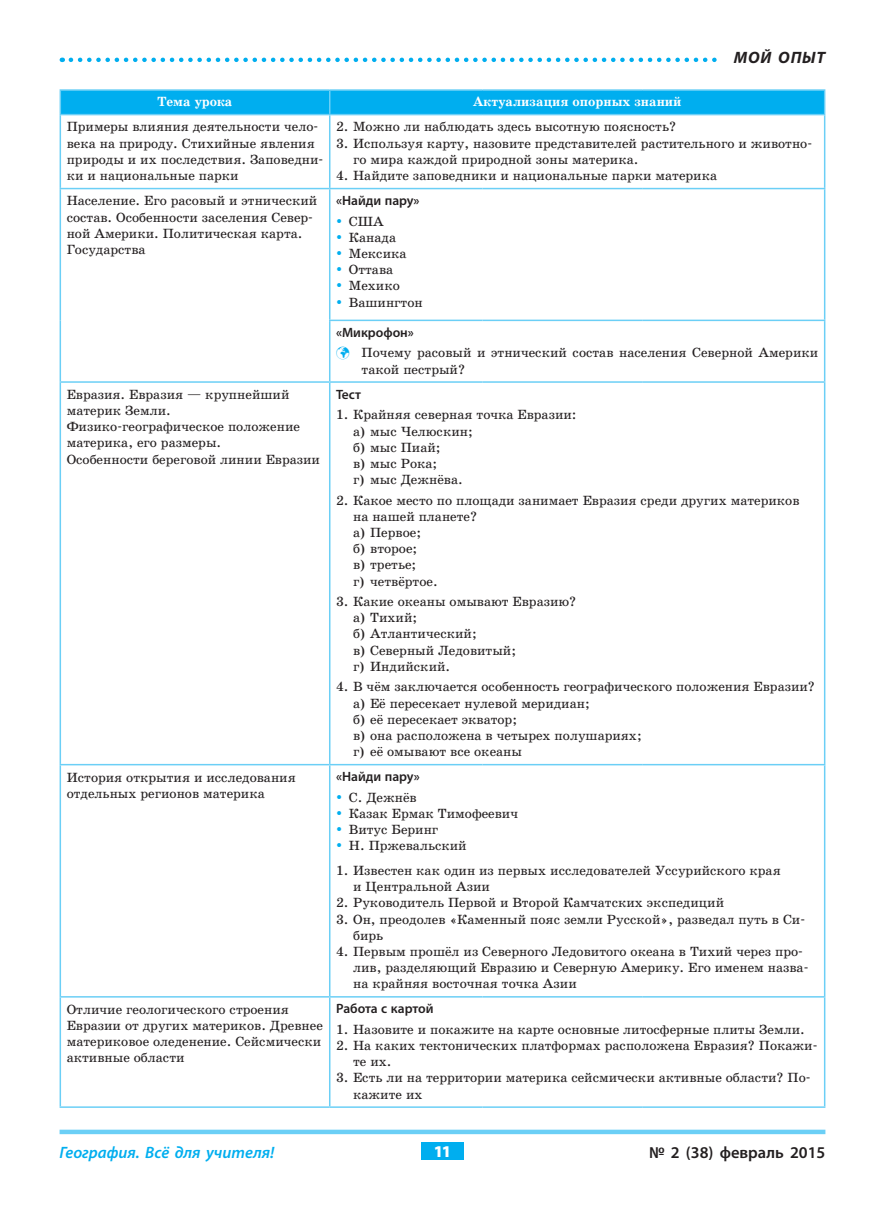
<style>
.page{position:relative;width:885px;height:1212px;background:#fff}
.page>*{position:absolute;margin:0;border:0;box-sizing:border-box;transform-origin:0 0}
.t1{font:italic 600 16.5px "Myriad Pro";color:#00aeef}
.t2{font:600 16.5px "Myriad Pro";color:#231f20}
.t3{font:italic 700 16.5px "Myriad Pro";letter-spacing:.05em;color:#231f20}
.t4{font:900 16.5px "Myriad Pro";color:#fff}
.t5{font:13.5px/16.2px "School Book C";color:#231f20}
.t6{font:600 13.5px "Myriad Pro";color:#231f20}
.t7{font:700 13.5px "School Book C";color:#fff}
</style>
<div class="page">
<hr style="left:60px;top:1130px;width:765px;height:4px;background:#6bcff6">
<div style="left:421px;top:1143px;width:42px;height:17px;background:#00aeef"></div>
<svg style="left:71px;top:58px;width:646px;height:4px"></svg>
<hr style="left:329px;top:115px;width:1px;height:73px;background:#6bcff6">
<hr style="left:60px;top:188px;width:270px;height:1px;background:#6bcff6">
<hr style="left:330px;top:188px;width:152px;height:1px;background:#6bcff6">
<hr style="left:329px;top:189px;width:1px;height:131px;background:#6bcff6">
<hr style="left:482px;top:188px;width:160px;height:1px;background:#6bcff6">
<hr style="left:642px;top:188px;width:183px;height:1px;background:#6bcff6">
<hr style="left:329px;top:320px;width:153px;height:1px;background:#6bcff6">
<hr style="left:329px;top:321px;width:1px;height:60px;background:#6bcff6">
<hr style="left:482px;top:320px;width:160px;height:1px;background:#6bcff6">
<hr style="left:642px;top:320px;width:183px;height:1px;background:#6bcff6">
<hr style="left:60px;top:381px;width:270px;height:2px;background:#6bcff6">
<hr style="left:330px;top:381px;width:152px;height:2px;background:#6bcff6">
<hr style="left:329px;top:383px;width:1px;height:381px;background:#6bcff6">
<hr style="left:482px;top:381px;width:160px;height:2px;background:#6bcff6">
<hr style="left:642px;top:381px;width:183px;height:2px;background:#6bcff6">
<hr style="left:60px;top:764px;width:270px;height:1px;background:#6bcff6">
<hr style="left:330px;top:764px;width:152px;height:1px;background:#6bcff6">
<hr style="left:329px;top:765px;width:1px;height:231px;background:#6bcff6">
<hr style="left:482px;top:764px;width:160px;height:1px;background:#6bcff6">
<hr style="left:642px;top:764px;width:183px;height:1px;background:#6bcff6">
<hr style="left:60px;top:996px;width:270px;height:1px;background:#6bcff6">
<hr style="left:330px;top:996px;width:152px;height:1px;background:#6bcff6">
<hr style="left:329px;top:997px;width:1px;height:109px;background:#6bcff6">
<hr style="left:482px;top:996px;width:160px;height:1px;background:#6bcff6">
<hr style="left:642px;top:996px;width:183px;height:1px;background:#6bcff6">
<hr style="left:60px;top:1106px;width:270px;height:2px;background:#6bcff6">
<hr style="left:330px;top:1106px;width:152px;height:2px;background:#6bcff6">
<hr style="left:482px;top:1106px;width:160px;height:2px;background:#6bcff6">
<hr style="left:642px;top:1106px;width:183px;height:2px;background:#6bcff6">
<hr style="left:60px;top:115px;width:1px;height:73px;background:#6bcff6">
<hr style="left:823px;top:115px;width:2px;height:73px;background:#6bcff6">
<hr style="left:60px;top:189px;width:1px;height:131px;background:#6bcff6">
<hr style="left:823px;top:189px;width:2px;height:131px;background:#6bcff6">
<hr style="left:60px;top:320px;width:1px;height:61px;background:#6bcff6">
<hr style="left:823px;top:321px;width:2px;height:60px;background:#6bcff6">
<hr style="left:60px;top:383px;width:1px;height:381px;background:#6bcff6">
<hr style="left:823px;top:383px;width:2px;height:381px;background:#6bcff6">
<hr style="left:60px;top:765px;width:1px;height:231px;background:#6bcff6">
<hr style="left:823px;top:765px;width:2px;height:231px;background:#6bcff6">
<hr style="left:60px;top:997px;width:1px;height:109px;background:#6bcff6">
<hr style="left:823px;top:997px;width:2px;height:109px;background:#6bcff6">
<hr style="left:60px;top:89px;width:270px;height:2px;background:#6bcff6">
<div style="left:60px;top:90px;width:763px;height:24px;background:#00aeef"></div>
<hr style="left:330px;top:89px;width:152px;height:2px;background:#6bcff6">
<hr style="left:482px;top:89px;width:160px;height:2px;background:#6bcff6">
<hr style="left:642px;top:89px;width:183px;height:2px;background:#6bcff6">
<hr style="left:823px;top:91px;width:2px;height:23px;background:#6bcff6">
<hr style="left:60px;top:114px;width:270px;height:1px;background:#6bcff6">
<hr style="left:330px;top:114px;width:152px;height:1px;background:#6bcff6">
<hr style="left:482px;top:114px;width:160px;height:1px;background:#6bcff6">
<hr style="left:642px;top:114px;width:183px;height:1px;background:#6bcff6">
<p class="t3" style="left:733px;top:47px;width:93px">Мой опыт</p>
<p class="t7" style="left:157px;top:94px;width:77px">Тема урока</p>
<p class="t7" style="left:472px;top:94px;width:210px">Актуализация опорных знаний</p>
<p class="t5" style="left:67px;top:119px;width:258px">Примеры влияния деятельности чело&shy;века на природу. Стихийные явления природы и их последствия. Заповедни&shy;ки и национальные парки</p>
<p class="t5" style="left:336px;top:119px;width:341px">2. Можно ли наблюдать здесь высотную поясность?</p>
<p class="t5" style="left:353px;top:135px;width:460px;text-indent:-17px">3. Используя карту, назовите представителей растительного и животно&shy;го мира каждой природной зоны материка.</p>
<p class="t5" style="left:336px;top:168px;width:382px">4. Найдите заповедники и национальные парки материка</p>
<p class="t5" style="left:67px;top:193px;width:252px">Население. Его расовый и этнический состав. Особенности заселения Север&shy;ной Америки. Политическая карта.<br>Государства</p>
<p class="t6" style="left:336px;top:192px;width:85px">«Найди пару»</p>
<p class="t5" style="left:349px;top:213px;width:75px">США<br>Канада<br>Мексика<br>Оттава<br>Мехико<br>Вашингтон</p>
<p class="t6" style="left:336px;top:324px;width:79px">«Микрофон»</p>
<p class="t5" style="left:361px;top:345px;width:458px">Почему расовый и этнический состав населения Северной Америки такой пестрый?</p>
<p class="t5" style="left:67px;top:386px;width:255px">Евразия. Евразия — крупнейший материк Земли.<br>Физико-географическое положение материка, его размеры.<br>Особенности береговой линии Евразии</p>
<p class="t6" style="left:336px;top:386px;width:26px">Тест</p>
<p class="t5" style="left:353px;top:407px;width:225px;text-indent:-17px">1. Крайняя северная точка Евразии: а) мыс Челюскин;<br>б) мыс Пиай;<br>в) мыс Рока;<br>г) мыс Дежнёва.</p>
<p class="t5" style="left:353px;top:492px;width:448px;text-indent:-17px">2. Какое место по площади занимает Евразия среди других материков на нашей планете?<br>а) Первое;<br>б) второе;<br>в) третье;<br>г) четвёртое.</p>
<p class="t5" style="left:353px;top:593px;width:225px;text-indent:-17px">3. Какие океаны омывают Евразию? а) Тихий;<br>б) Атлантический;<br>в) Северный Ледовитый;<br>г) Индийский.</p>
<p class="t5" style="left:353px;top:679px;width:463px;text-indent:-17px">4. В чём заключается особенность географического положения Евразии? а) Её пересекает нулевой меридиан;<br>б) её пересекает экватор;<br>в) она расположена в четырех полушариях;<br>г) её омывают все океаны</p>
<p class="t5" style="left:67px;top:769px;width:230px">История открытия и исследования отдельных регионов материка</p>
<p class="t6" style="left:336px;top:768px;width:85px">«Найди пару»</p>
<p class="t5" style="left:349px;top:789px;width:171px">С. Дежнёв<br>Казак Ермак Тимофеевич<br>Витус Беринг<br>Н. Пржевальский</p>
<p class="t5" style="left:353px;top:862px;width:429px;text-indent:-17px">1. Известен как один из первых исследователей Уссурийского края и Центральной Азии</p>
<p class="t5" style="left:336px;top:895px;width:389px">2. Руководитель Первой и Второй Камчатских экспедиций</p>
<p class="t5" style="left:353px;top:911px;width:453px;text-indent:-17px">3. Он, преодолев «Каменный пояс земли Русской», разведал путь в Си&shy;бирь</p>
<p class="t5" style="left:353px;top:943px;width:456px;text-indent:-17px">4. Первым прошёл из Северного Ледовитого океана в Тихий через про&shy;лив, разделяющий Евразию и Северную Америку. Его именем назва&shy;на крайняя восточная точка Азии</p>
<p class="t5" style="left:67px;top:1001px;width:257px">Отличие геологического строения<br>Евразии от других материков. Древнее материковое оледенение. Сейсмически активные области</p>
<p class="t6" style="left:336px;top:1000px;width:99px">Работа с картой</p>
<p class="t5" style="left:336px;top:1021px;width:470px">1. Назовите и покажите на карте основные литосферные плиты Земли.</p>
<p class="t5" style="left:353px;top:1037px;width:466px;text-indent:-17px">2. На каких тектонических платформах расположена Евразия? Покажи&shy;те их.</p>
<p class="t5" style="left:353px;top:1070px;width:459px;text-indent:-17px">3. Есть ли на территории материка сейсмически активные области? По&shy;кажите их</p>
<p class="t1" style="left:60px;top:1142px;width:216px">География. Всё для учителя!</p>
<p class="t4" style="left:433px;top:1141px;width:19px">11</p>
<p class="t2" style="left:649px;top:1142px;width:178px">№ 2 (38) февраль 2015</p>
</div>
